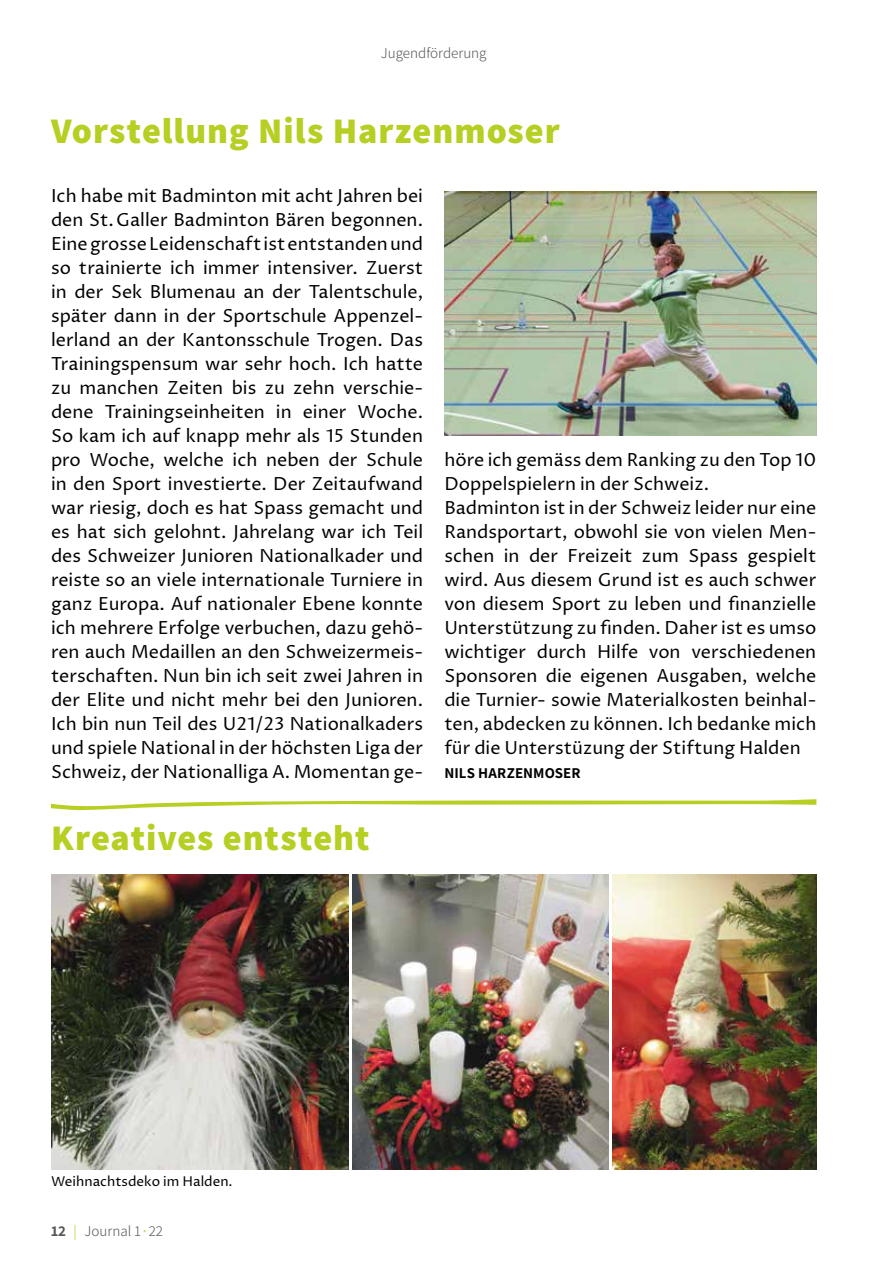
<style>
.page{position:relative;width:893px;height:1263px;background:#fff}
.page>*{position:absolute;margin:0;border:0;box-sizing:border-box;transform-origin:0 0}
.t1{font:800 36px "Assistant";letter-spacing:.03em;color:#b7ce23}
.t2{font:18px/24px "Proza Libre";color:#000;text-align:justify}
.t3{font:300 15px "Assistant";color:#575756}
.t4{font:700 15px "Assistant";letter-spacing:.005em;color:#000}
.t5{font:13.5px "Proza Libre";color:#000}
.s1{font-weight:700}
.s2{color:#b7ce23}
.s3{font-weight:600;color:#c7d75b}
</style>
<div class="page">
<img style="left:51px;top:874px;width:298px;height:295px">
<img style="left:444px;top:192px;width:372px;height:243px">
<img style="left:612px;top:874px;width:204px;height:295px">
<svg style="left:51px;top:799px;width:765px;height:11px"></svg>
<img style="left:353px;top:874px;width:255px;height:295px">
<p class="t3" style="left:381px;top:43px;width:107px">Jugendförderung</p>
<h1 class="t1" style="left:51px;top:106px;width:510px">Vorstellung Nils Harzenmoser</h1>
<p class="t2" style="left:51px;top:184px;width:374px">Ich habe mit Badminton mit acht Jahren bei den St.Galler Badminton Bären begonnen.<br>Eine grosse Leidenschaft ist entstanden und so trainierte ich immer intensiver. Zuerst in der Sek Blumenau an der Talentschule, später dann in der Sportschule Appenzel&shy;lerland an der Kantonsschule Trogen. Das Trainingspensum war sehr hoch. Ich hatte zu manchen Zeiten bis zu zehn verschie&shy;dene Trainingseinheiten in einer Woche.<br>So kam ich auf knapp mehr als 15 Stunden pro Woche, welche ich neben der Schule in den Sport investierte. Der Zeitaufwand war riesig, doch es hat Spass gemacht und es hat sich gelohnt. Jahrelang war ich Teil des Schweizer Junioren Nationalkader und reiste so an viele internationale Turniere in ganz Europa. Auf nationaler Ebene konnte ich mehrere Erfolge verbuchen, dazu gehö&shy;ren auch Medaillen an den Schweizermeis&shy;terschaften. Nun bin ich seit zwei Jahren in der Elite und nicht mehr bei den Junioren.<br>Ich bin nun Teil des U21/23 Nationalkaders und spiele National in der höchsten Liga der Schweiz, der Nationalliga A. Momentan ge-</p>
<p class="t2" style="left:444px;top:448px;width:374px;text-align:left">höre ich gemäss dem Ranking zu den Top 10<br>Doppelspielern in der Schweiz.<br>Badminton ist in der Schweiz leider nur eine Randsportart, obwohl sie von vielen Men&shy;schen in der Freizeit zum Spass gespielt wird. Aus diesem Grund ist es auch schwer von diesem Sport zu leben und finanzielle Unterstützung zu finden. Daher ist es umso wichtiger durch Hilfe von verschiedenen Sponsoren die eigenen Ausgaben, welche die Turnier- sowie Materialkosten beinhal&shy;ten, abdecken zu können. Ich bedanke mich für die Unterstüzung der Stiftung Halden</p>
<p class="t4" style="left:444px;top:763px;width:138px">NILS HARZENMOSER</p>
<h1 class="t1" style="left:51px;top:813px;width:320px">Kreatives entsteht</h1>
<p class="t5" style="left:51px;top:1173px;width:183px">Weihnachtsdeko im Halden.</p>
<p class="t3" style="left:51px;top:1220px;width:114px"><span class="s1">12</span> <span class="s2">|</span> Journal 1 <span class="s3">·</span> 22</p>
</div>
